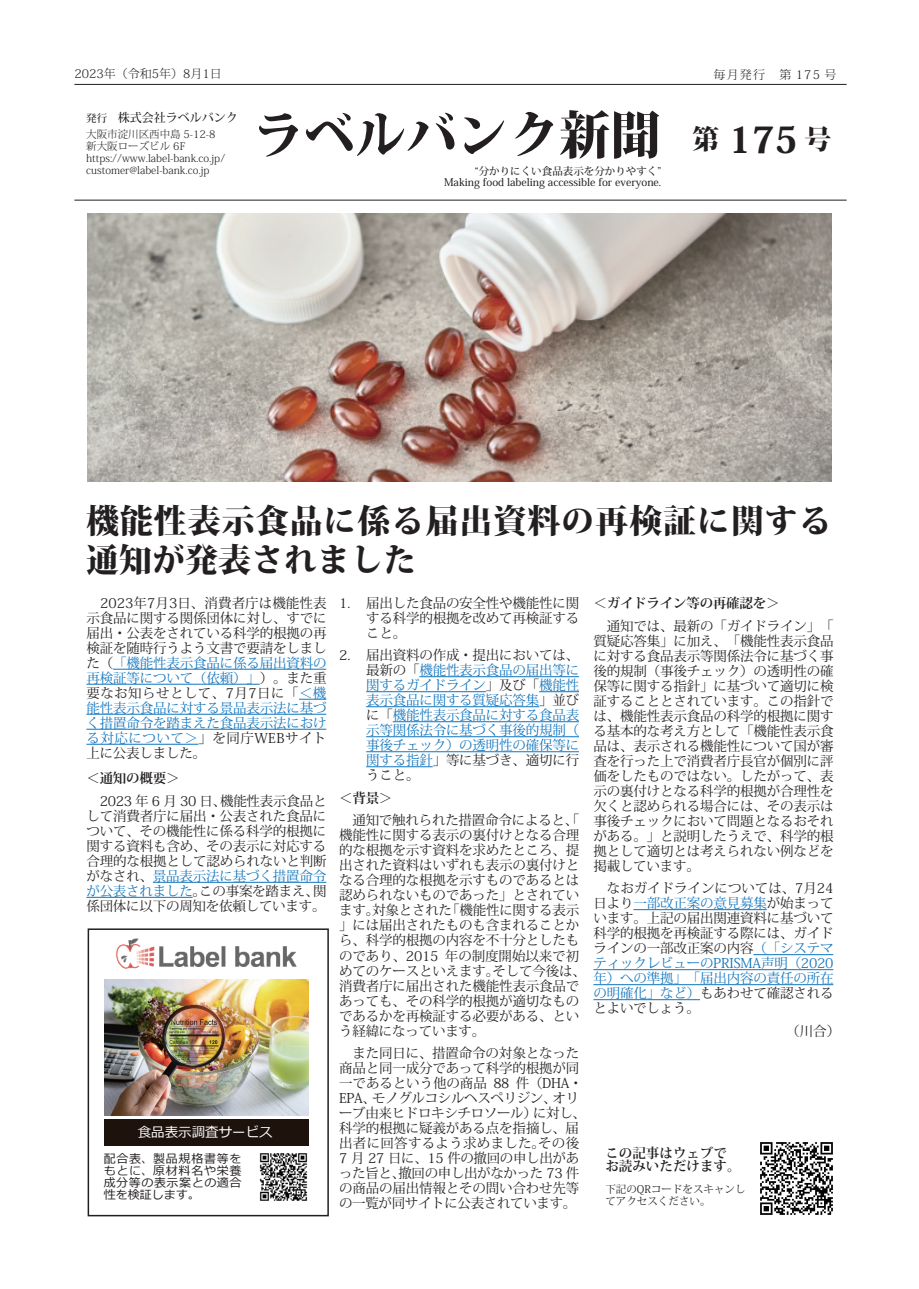
<style>
.page{position:relative;width:919px;height:1289px;background:#fff}
.page>*{position:absolute;margin:0;border:0;box-sizing:border-box;transform-origin:0 0}
.t1{font:800 51px "Koz Min Pro";color:#231f20}
.t2{font:800 36px "Koz Min Pro";color:#231f20}
.t3{font:800 33px/39px "Koz Min Pro";letter-spacing:.03em;color:#231f20}
.t4{font:13.5px/15px "Koz Min Pro";letter-spacing:-.015em;color:#231f20;text-align:justify}
.t5{font:13.5px/15px "Koz Min Pro";letter-spacing:-.015em;color:#1074bc;text-align:justify}
.t6{font:700 13.5px/13.5px "Koz Min Pro";letter-spacing:-.01em;color:#231f20}
.t7{font:13.5px "Meiryo";color:#fff}
.t8{font:12px/12px "Meiryo";letter-spacing:.055em;color:#231f20;text-align:justify}
.t9{font:300 12px "Koz Min Pro";color:#231f20}
.t10{font:500 12px "Koz Min Pro";color:#231f20}
.t11{font:300 10.5px/12px "Koz Min Pro";color:#231f20}
.t12{font:500 10.5px/10.5px "Koz Min Pro";color:#231f20;text-align:right}
.t13{font:10.5px/12px "Koz Min Pro";color:#231f20}
.s1{font-size:10.5px}
.s2{font-size:27px}
.s3{color:#1074bc}
.s4{color:#231f20}
</style>
<div class="page">
<hr style="left:74px;top:84px;width:772px;height:1px;background:#231f20">
<hr style="left:74px;top:200px;width:772px;height:1px;background:#231f20">
<hr style="left:113px;top:669px;width:213px;height:1px;background:#1074bc">
<hr style="left:86px;top:684px;width:174px;height:1px;background:#1074bc">
<svg style="left:299px;top:699px;width:27px;height:1px"></svg>
<hr style="left:86px;top:714px;width:240px;height:1px;background:#1074bc">
<hr style="left:86px;top:729px;width:240px;height:1px;background:#1074bc">
<hr style="left:86px;top:744px;width:112px;height:1px;background:#1074bc">
<hr style="left:153px;top:882px;width:173px;height:1px;background:#1074bc">
<hr style="left:86px;top:897px;width:107px;height:1px;background:#1074bc">
<hr style="left:419px;top:676px;width:160px;height:1px;background:#1074bc">
<hr style="left:366px;top:691px;width:120px;height:1px;background:#1074bc">
<hr style="left:539px;top:691px;width:40px;height:1px;background:#1074bc">
<hr style="left:366px;top:706px;width:173px;height:1px;background:#1074bc">
<hr style="left:393px;top:721px;width:186px;height:1px;background:#1074bc">
<hr style="left:366px;top:736px;width:213px;height:1px;background:#1074bc">
<hr style="left:366px;top:751px;width:213px;height:1px;background:#1074bc">
<hr style="left:366px;top:766px;width:66px;height:1px;background:#1074bc">
<hr style="left:633px;top:909px;width:133px;height:1px;background:#1074bc">
<hr style="left:753px;top:954px;width:80px;height:1px;background:#1074bc">
<hr style="left:593px;top:969px;width:240px;height:1px;background:#1074bc">
<hr style="left:593px;top:984px;width:240px;height:1px;background:#1074bc">
<hr style="left:593px;top:999px;width:107px;height:1px;background:#1074bc">
<div style="left:88px;top:928px;width:241px;height:288px;border:2px solid #231f20"></div>
<div style="left:105px;top:1119px;width:204px;height:26px;background:#1d120c"></div>
<img style="left:105px;top:979px;width:204px;height:136px">
<img style="left:116px;top:938px;width:180px;height:31px">
<img style="left:87px;top:213px;width:744px;height:268px">
<img style="left:760px;top:1142px;width:73px;height:73px">
<img style="left:259px;top:1153px;width:49px;height:48px">
<p class="t9" style="left:74px;top:65px;width:149px">2023年（令和5年）8月1日</p>
<p class="t9" style="left:713px;top:66px;width:124px">毎月発行　第 175 号</p>
<h1 class="t1" style="left:253px;top:97px;width:409px">ラベルバンク新聞</h1>
<p class="t10" style="left:86px;top:109px;width:153px"><span class="s1">発行　</span>株式会社ラベルバンク</p>
<p class="t11" style="left:86px;top:127px;width:140px">大阪市淀川区西中島 5-12-8新大阪ローズビル 6F https://www.label-bank.co.jp/ customer@label-bank.co.jp</p>
<h2 class="t2" style="left:692px;top:113px;width:140px"><span class="s2">第</span> 175 <span class="s2">号</span></h2>
<p class="t12" style="left:444px;top:166px;width:219px">“分かりにくい食品表示を分かりやすく”<br>Making food labeling accessible for everyone.</p>
<h3 class="t3" style="left:86px;top:499px;width:747px">機能性表示食品に係る届出資料の再検証に関する通知が発表されました</h3>
<p class="t4" style="left:86px;top:595px;width:242px;text-indent:14px">2023年7月3日、消費者庁は機能性表示食品に関する関係団体に対し、すでに届出・公表をされている科学的根拠の再検証を随時行うよう文書で要請をしました（<span class="s3">「機能性表示食品に係る届出資料の再検証等について（依頼）」</span>）。また重要なお知らせとして、7月7日に「<span class="s3">＜機能性表示食品に対する景品表示法に基づく措置命令を踏まえた食品表示法における対応について＞</span>」を同庁WEBサイト上に公表しました。</p>
<p class="t6" style="left:86px;top:771px;width:95px">＜通知の概要＞</p>
<p class="t4" style="left:86px;top:793px;width:242px">　2023 年 6 月 30 日、機能性表示食品として消費者庁に届出・公表された食品について、その機能性に係る科学的根拠に関する資料も含め、その表示に対応する合理的な根拠として認められないと判断がなされ、<span class="s3">景品表示法に基づく措置命令が公表されました</span>。この事案を踏まえ、関係団体に以下の周知を依頼しています。</p>
<p class="t7" style="left:138px;top:1122px;width:137px">食品表示調査サービス</p>
<p class="t8" style="left:104px;top:1152px;width:139px">配合表、製品規格書等をもとに、原材料名や栄養成分等の表示案との適合性を検証します。</p>
<p class="t4" style="left:366px;top:595px;width:214px;text-indent:-27px">1. 届出した食品の安全性や機能性に関する科学的根拠を改めて再検証すること。</p>
<p class="t5" style="left:366px;top:647px;width:214px;text-indent:-27px"><span class="s4">2. 届出資料の作成・提出においては、最新の「</span>機能性表示食品の届出等に関するガイドライン<span class="s4">」及び「</span>機能性表示食品に関する質疑応答集<span class="s4">」並びに「</span>機能性表示食品に対する食品表示等関係法令に基づく事後的規制（事後チェック）の透明性の確保等に関する指針<span class="s4">」等に基づき、適切に行うこと。</span></p>
<p class="t6" style="left:339px;top:790px;width:55px">＜背景＞</p>
<p class="t4" style="left:339px;top:812px;width:248px;text-align:left">　通知で触れられた措置命令によると、「機能性に関する表示の裏付けとなる合理的な根拠を示す資料を求めたところ、提出された資料はいずれも表示の裏付けとなる合理的な根拠を示すものであるとは認められないものであった」とされています。対象とされた「機能性に関する表示」には届出されたものも含まれることから、科学的根拠の内容を不十分としたものであり、2015 年の制度開始以来で初めてのケースといえます。そして今後は、消費者庁に届出された機能性表示食品であっても、その科学的根拠が適切なものであるかを再検証する必要がある、という経緯になっています。</p>
<p class="t4" style="left:339px;top:1045px;width:248px;text-align:left;text-indent:13px">また同日に、措置命令の対象となった商品と同一成分であって科学的根拠が同一であるという他の商品 88 件（DHA・<br>EPA、モノグルコシルヘスペリジン、オリーブ由来ヒドロキシチロソール）に対し、科学的根拠に疑義がある点を指摘し、届出者に回答するよう求めました。その後<br>7 月 27 日に、15 件の撤回の申し出があった旨と、撤回の申し出がなかった 73 件の商品の届出情報とその問い合わせ先等の一覧が同サイトに公表されています。</p>
<p class="t6" style="left:593px;top:596px;width:188px">＜ガイドライン等の再確認を＞</p>
<p class="t4" style="left:593px;top:617px;width:242px">　通知では、最新の「ガイドライン」「質疑応答集」に加え、「機能性表示食品に対する食品表示等関係法令に基づく事後的規制（事後チェック）の透明性の確保等に関する指針」に基づいて適切に検証することとされています。この指針では、機能性表示食品の科学的根拠に関する基本的な考え方として「機能性表示食品は、表示される機能性について国が審査を行った上で消費者庁長官が個別に評価をしたものではない。したがって、表示の裏付けとなる科学的根拠が合理性を欠くと認められる場合には、その表示は事後チェックにおいて問題となるおそれがある。」と説明したうえで、科学的根拠として適切とは考えられない例などを掲載しています。</p>
<p class="t4" style="left:593px;top:880px;width:242px">　なおガイドラインについては、7月24日より<span class="s3">一部改正案の意見募集</span>が始まっています。上記の届出関連資料に基づいて科学的根拠を再検証する際には、ガイドラインの一部改正案の内容<span class="s3">（「システマティックレビューのPRISMA声明（2020年）への準拠」「届出内容の責任の所在の明確化」など）</span>もあわせて確認されるとよいでしょう。</p>
<p class="t4" style="left:786px;top:1022px;width:55px">（川合）</p>
<p class="t6" style="left:605px;top:1145px;width:136px">この記事はウェブでお読みいただけます。</p>
<p class="t13" style="left:605px;top:1182px;width:142px">下記のQRコードをスキャンしてアクセスください。</p>
</div>
